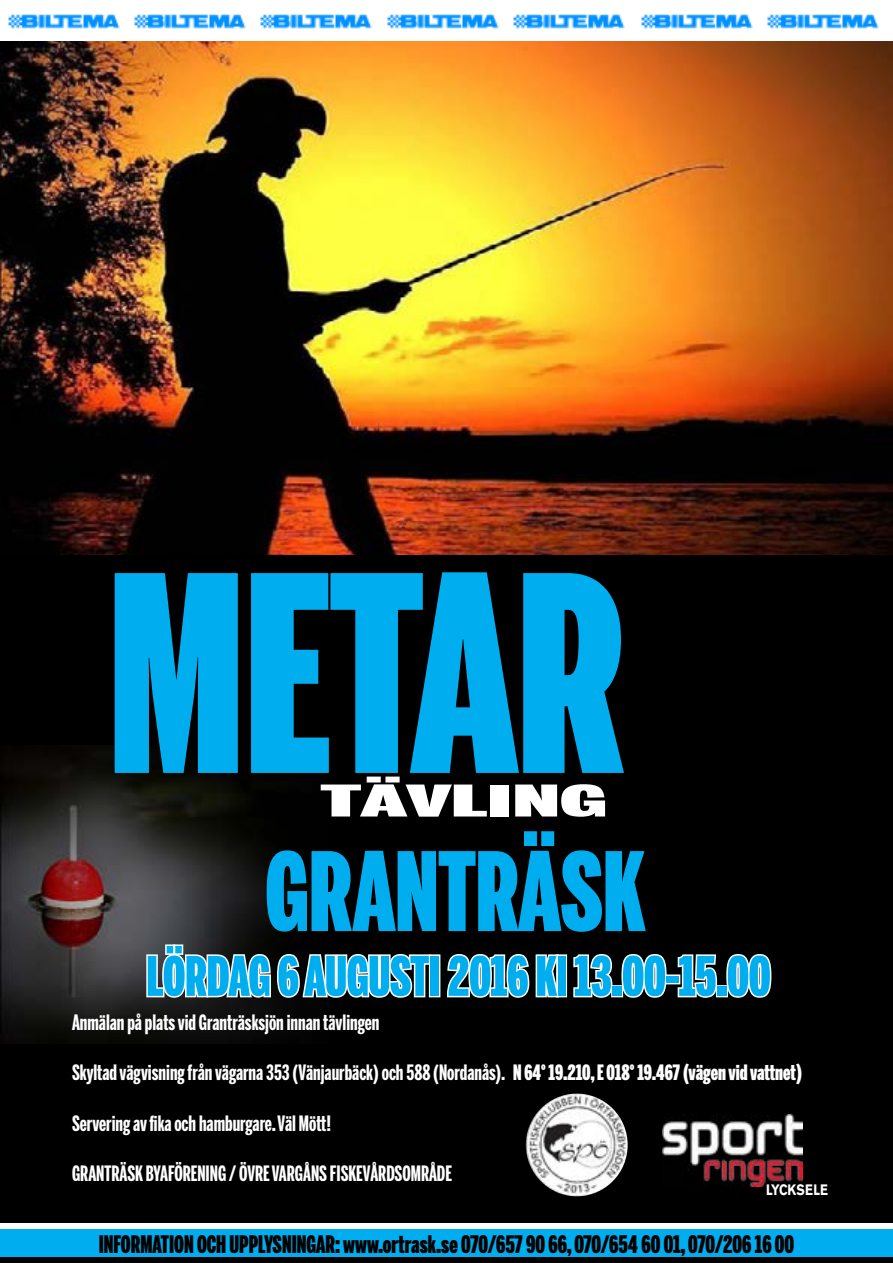
<style>
.page{position:relative;width:893px;height:1263px;background:#fff}
.page>*{position:absolute;margin:0;border:0;box-sizing:border-box;transform-origin:0 0}
.t1{font:900 270px "Benton Sans Ext Comp For VF";color:#00aeef}
.t2{font:900 108px "Benton Sans Ext Comp For VF";color:#00aeef}
.t3{font:900 54px "Benton Sans Ext Comp For VF";color:#00aeef}
.t4{font:900 43.2px "Benton Sans Ext Comp For VF";color:#fff;scale:2.72 1}
.t5{font:900 24px "Benton Sans Ext Comp For VF";color:#000}
.t6{font:700 21px "Benton Sans Extra Comp";color:#fff}
.t7{font:700 15px "Akzidenz VF";color:#fff;scale:.81 1}
.s1{font-family:"Benton Sans Ext Comp For VF";font-weight:900}
</style>
<div class="page">
<img style="left:0;top:41px;width:893px;height:514px">
<div style="left:0;top:555px;width:893px;height:668px;background:#000"></div>
<div style="left:0;top:1255px;width:893px;height:8px;background:#000"></div>
<img style="left:0;top:745px;width:271px;height:298px">
<svg style="left:145px;top:817px;width:287px;height:182px"></svg>
<div style="left:429px;top:954px;width:11px;height:43px;border:3px solid #fff"></div>
<svg style="left:447px;top:954px;width:114px;height:44px"></svg>
<div style="left:556px;top:954px;width:11px;height:43px;border:3px solid #fff"></div>
<svg style="left:573px;top:954px;width:41px;height:44px"></svg>
<div style="left:611px;top:985px;width:12px;height:12px;border:3px solid #fff"></div>
<svg style="left:620px;top:954px;width:48px;height:44px"></svg>
<div style="left:665px;top:974px;width:15px;height:10px;border:3px solid #fff"></div>
<svg style="left:676px;top:954px;width:43px;height:44px"></svg>
<div style="left:716px;top:985px;width:12px;height:12px;border:3px solid #fff"></div>
<svg style="left:725px;top:954px;width:47px;height:44px"></svg>
<div style="left:0;top:1229px;width:893px;height:28px;background:#00aeef"></div>
<img style="left:526px;top:1093px;width:102px;height:103px">
<img style="left:662px;top:1115px;width:141px;height:71px">
<img style="left:8px;top:14px;width:112px;height:15px">
<img style="left:134px;top:14px;width:112px;height:15px">
<img style="left:260px;top:14px;width:112px;height:15px">
<img style="left:387px;top:14px;width:112px;height:15px">
<img style="left:513px;top:14px;width:112px;height:15px">
<img style="left:641px;top:14px;width:112px;height:15px">
<img style="left:767px;top:14px;width:112px;height:15px">
<h1 class="t1" style="left:108px;top:517px;width:518px">METAR</h1>
<h3 class="t4" style="left:321px;top:776px;width:107px">TÄVLING</h3>
<h2 class="t2" style="left:265px;top:829px;width:380px">GRANTRÄSK</h2>
<h3 class="t3" style="left:146px;top:945px;width:625px">LÖRDAG 6 AUGUSTI 2016 Kl 13.00-15.00</h3>
<p class="t6" style="left:72px;top:1010px;width:309px">Anmälan på plats vid Granträsksjön innan tävlingen</p>
<p class="t6" style="left:72px;top:1061px;width:732px">Skyltad vägvisning från vägarna 353 (Vänjaurbäck) och 588 (Nordanås). <span class="s1">N 64° 19.210, E 018° 19.467 (vägen vid vattnet)</span></p>
<p class="t6" style="left:72px;top:1111px;width:261px">Servering av fika och hamburgare. Väl Mött!</p>
<p class="t6" style="left:72px;top:1161px;width:381px">GRANTRÄSK BYAFÖRENING / ÖVRE VARGÅNS FISKEVÅRDSOMRÅDE</p>
<p class="t7" style="left:766px;top:1181px;width:78px">LYCKSELE</p>
<p class="t5" style="left:99px;top:1230px;width:697px">INFORMATION OCH UPPLYSNINGAR: www.ortrask.se 070/657 90 66, 070/654 60 01, 070/206 16 00</p>
</div>
